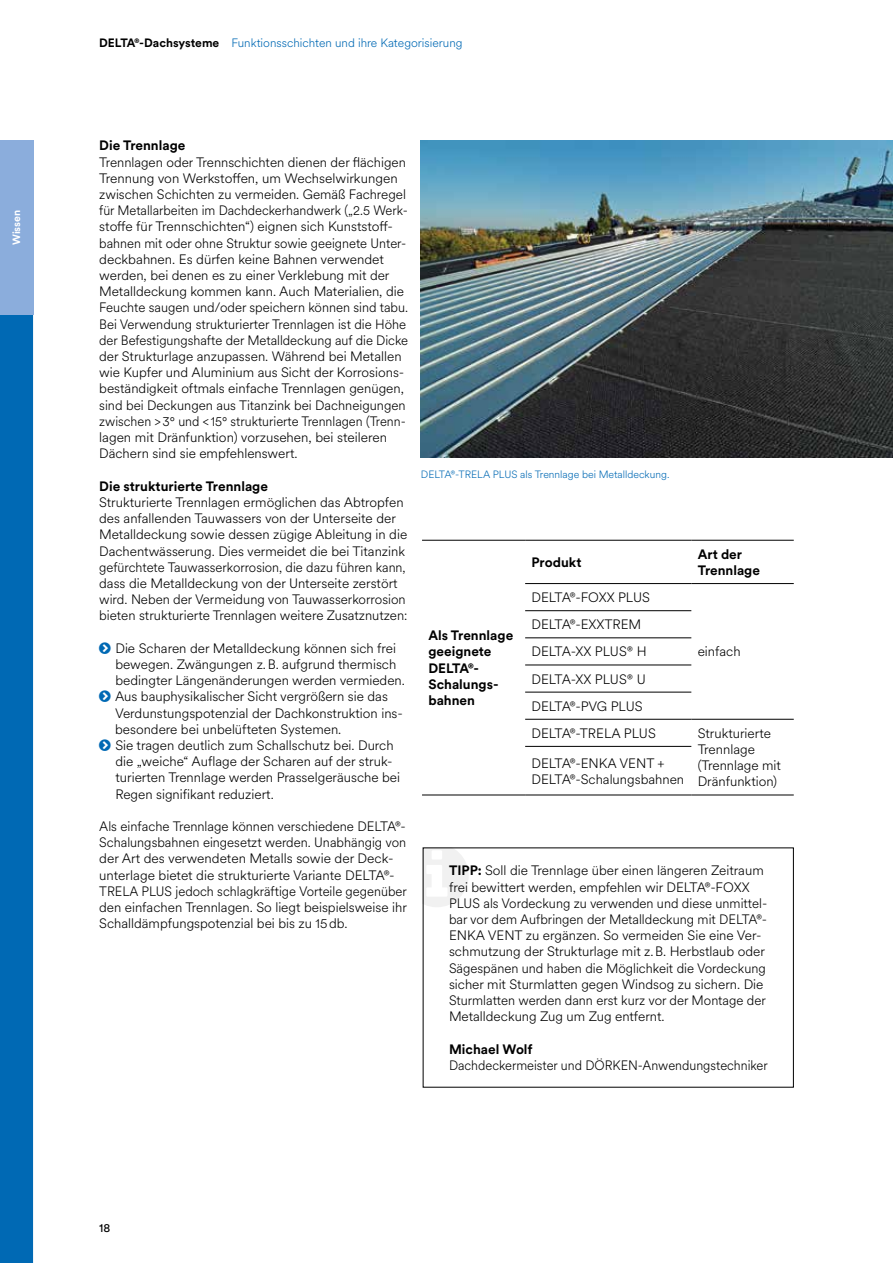
<style>
.page{position:relative;width:893px;height:1263px;background:#fff}
.page>*{position:absolute;margin:0;border:0;box-sizing:border-box;transform-origin:0 0}
.t1{font:300 13.5px/16.2px "Circular XX";color:#000}
.t2{font:700 13.5px/16.2px "Circular XX";color:#000}
.t3{font:300 13.5px "Circular XX";color:#000;scale:.95 1}
.t4{font:300 12px "Circular XX";color:#0069b4}
.t5{font:12px "Circular XX";color:#000}
.t6{font:300 10.5px "Circular XX";color:#0069b4}
.t7{font:700 10.5px "Circular XX";color:#fff}
.s1{font-weight:700;color:#000}
.s2{font-weight:700}
</style>
<div class="page">
<img style="left:421px;top:140px;width:472px;height:317px">
<hr style="left:422px;top:540px;width:103px;height:1px;background:#000">
<hr style="left:525px;top:540px;width:166px;height:1px;background:#000">
<hr style="left:691px;top:540px;width:103px;height:1px;background:#000">
<hr style="left:525px;top:583px;width:166px;height:1px;background:#000">
<hr style="left:691px;top:583px;width:103px;height:1px;background:#000">
<hr style="left:525px;top:610px;width:166px;height:1px;background:#000">
<hr style="left:525px;top:637px;width:166px;height:1px;background:#000">
<hr style="left:525px;top:665px;width:166px;height:1px;background:#000">
<hr style="left:525px;top:692px;width:166px;height:1px;background:#000">
<hr style="left:525px;top:719px;width:166px;height:1px;background:#000">
<hr style="left:691px;top:719px;width:103px;height:1px;background:#000">
<hr style="left:525px;top:746px;width:166px;height:1px;background:#000">
<hr style="left:422px;top:795px;width:103px;height:1px;background:#000">
<hr style="left:525px;top:795px;width:166px;height:1px;background:#000">
<hr style="left:691px;top:795px;width:103px;height:1px;background:#000">
<svg style="left:425px;top:849px;width:43px;height:58px"></svg>
<div style="left:0;top:315px;width:33px;height:948px;background:#0069b4"></div>
<div style="left:0;top:140px;width:33px;height:175px;background:#8baddc"></div>
<p class="t7" style="left:9px;top:245px;width:37px;rotate:-90deg">Wissen</p>
<p class="t4" style="left:99px;top:35px;width:365px"><span class="s1">DELTA®-Dachsysteme</span> Funktionsschichten und ihre Kategorisierung</p>
<p class="t2" style="left:99px;top:137px;width:88px">Die Trennlage</p>
<p class="t1" style="left:99px;top:153px;width:310px">Trennlagen oder Trennschichten dienen der flächigen Trennung von Werkstoffen, um Wechselwirkungen zwischen Schichten zu vermeiden. Gemäß Fachregel für Metallarbeiten im Dachdeckerhandwerk („2.5 Werk&shy;stoffe für Trennschichten“) eignen sich Kunststoff&shy;bahnen mit oder ohne Struktur sowie geeignete Unter&shy;deckbahnen. Es dürfen keine Bahnen verwendet werden, bei denen es zu einer Verklebung mit der Metalldeckung kommen kann. Auch Materialien, die Feuchte saugen und/oder speichern können sind tabu.<br>Bei Verwendung strukturierter Trennlagen ist die Höhe der Befestigungshafte der Metalldeckung auf die Dicke der Strukturlage anzupassen. Während bei Metallen wie Kupfer und Aluminium aus Sicht der Korrosions&shy;beständigkeit oftmals einfache Trennlagen genügen, sind bei Deckungen aus Titanzink bei Dachneigungen zwischen &gt;3° und &lt; 15° strukturierte Trennlagen (Trenn&shy;lagen mit Dränfunktion) vorzusehen, bei steileren Dächern sind sie empfehlenswert.</p>
<p class="t2" style="left:99px;top:477px;width:170px">Die strukturierte Trennlage</p>
<p class="t1" style="left:99px;top:493px;width:310px">Strukturierte Trennlagen ermöglichen das Abtropfen des anfallenden Tauwassers von der Unterseite der Metalldeckung sowie dessen zügige Ableitung in die Dachentwässerung. Dies vermeidet die bei Titanzink gefürchtete Tauwasserkorrosion, die dazu führen kann, dass die Metalldeckung von der Unterseite zerstört wird. Neben der Vermeidung von Tauwasserkorrosion bieten strukturierte Trennlagen weitere Zusatznutzen:</p>
<p class="t1" style="left:115px;top:639px;width:291px">Die Scharen der Metalldeckung können sich frei bewegen. Zwängungen z.B. aufgrund thermisch bedingter Längenänderungen werden vermieden.<br>Aus bauphysikalischer Sicht vergrößern sie das Verdunstungspotenzial der Dachkonstruktion ins&shy;besondere bei unbelüfteten Systemen.<br>Sie tragen deutlich zum Schallschutz bei. Durch die „weiche“ Auflage der Scharen auf der struk&shy;turierten Trennlage werden Prasselgeräusche bei Regen signifikant reduziert.</p>
<p class="t1" style="left:99px;top:817px;width:309px">Als einfache Trennlage können verschiedene DELTA®- Schalungsbahnen eingesetzt werden. Unabhängig von der Art des verwendeten Metalls sowie der Deck&shy;unterlage bietet die strukturierte Variante DELTA®- TRELA PLUS jedoch schlagkräftige Vorteile gegenüber den einfachen Trennlagen. So liegt beispielsweise ihr Schalldämpfungspotenzial bei bis zu 15db.</p>
<p class="t6" style="left:421px;top:467px;width:250px">DELTA®-TRELA PLUS als Trennlage bei Metalldeckung.</p>
<p class="t2" style="left:428px;top:627px;width:86px">Als Trennlage geeignete<br>DELTA®-<br>Schalungs&shy;bahnen</p>
<p class="t2" style="left:531px;top:553px;width:51px">Produkt</p>
<p class="t2" style="left:698px;top:545px;width:64px">Art der<br>Trennlage</p>
<p class="t1" style="left:531px;top:589px;width:120px">DELTA®-FOXX PLUS</p>
<p class="t1" style="left:531px;top:610px;width:126px;line-height:27.2px">DELTA®-EXXTREM<br>DELTA-XX PLUS® H<br>DELTA-XX PLUS® U<br>DELTA®-PVG PLUS<br>DELTA®-TRELA PLUS</p>
<p class="t1" style="left:531px;top:754px;width:154px">DELTA®-ENKA VENT +<br>DELTA®-Schalungsbahnen</p>
<p class="t1" style="left:698px;top:643px;width:44px">einfach</p>
<p class="t1" style="left:698px;top:724px;width:85px">Strukturierte<br>Trennlage (Trennlage mit<br>Dränfunktion)</p>
<p class="t1" style="left:449px;top:862px;width:320px"><span class="s2">TIPP:</span> Soll die Trennlage über einen längeren Zeitraum frei bewittert werden, empfehlen wir DELTA®-FOXX PLUS als Vordeckung zu verwenden und diese unmittel&shy;bar vor dem Aufbringen der Metalldeckung mit DELTA®- ENKA VENT zu ergänzen. So vermeiden Sie eine Ver&shy;schmutzung der Strukturlage mit z.B. Herbstlaub oder Sägespänen und haben die Möglichkeit die Vordeckung sicher mit Sturmlatten gegen Windsog zu sichern. Die Sturmlatten werden dann erst kurz vor der Montage der Metalldeckung Zug um Zug entfernt.</p>
<p class="t2" style="left:449px;top:1040px;width:85px">Michael Wolf</p>
<p class="t3" style="left:449px;top:1056px;width:337px">Dachdeckermeister und DÖRKEN-Anwendungstechniker</p>
<p class="t5" style="left:99px;top:1219px;width:13px">18</p>
</div>
